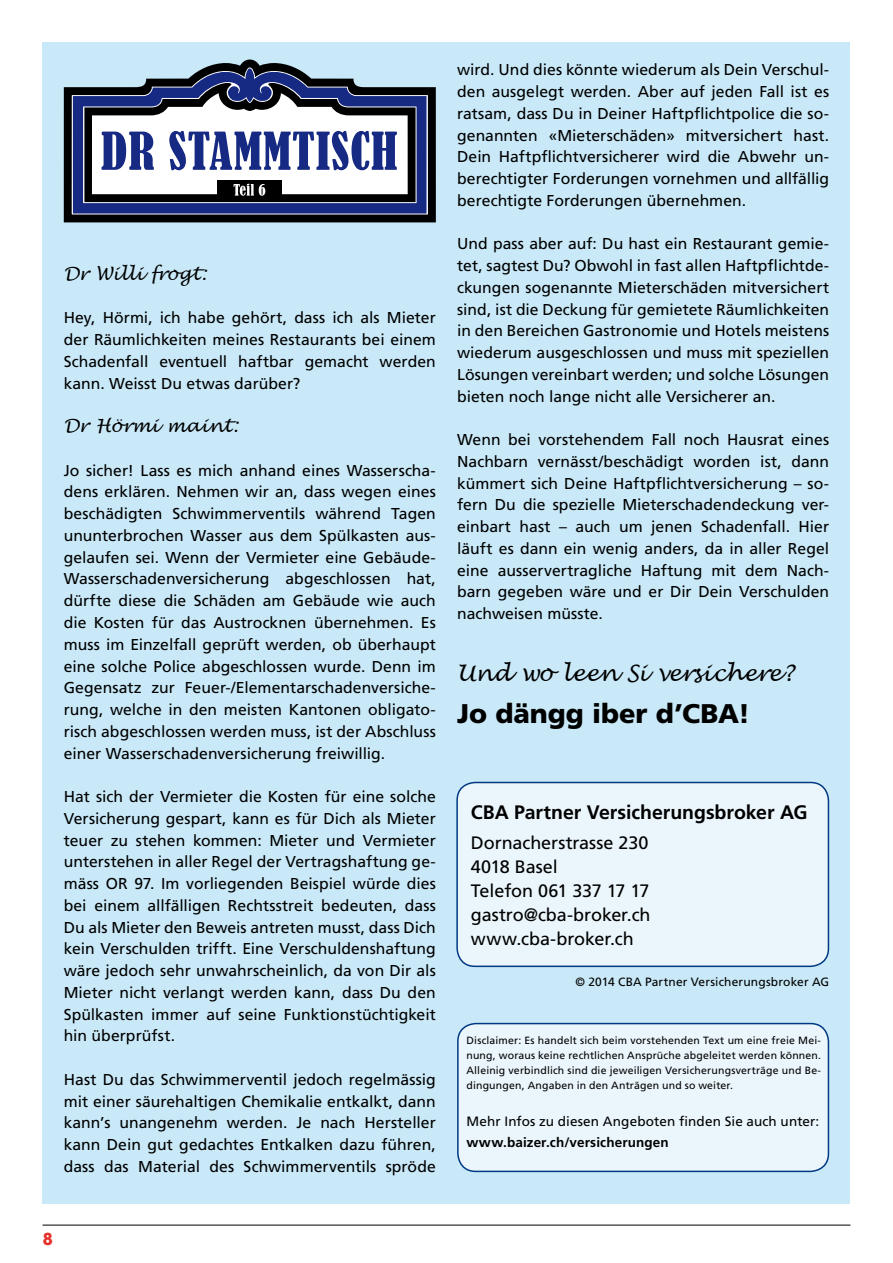
<style>
.page{position:relative;width:893px;height:1263px;background:#fff}
.page>*{position:absolute;margin:0;border:0;box-sizing:border-box;transform-origin:0 0}
.t1{font:900 27px "Frutiger";color:#000}
.t2{font:italic 22.5px "Lucida Handwriting";letter-spacing:.015em;color:#000}
.t3{font:700 21px "Bailey Sans ITC";color:#e4312b}
.t4{font:700 19.5px "Frutiger";letter-spacing:-.005em;color:#000}
.t5{font:18px/24px "Frutiger";letter-spacing:-.005em;color:#000}
.t6{font:italic 18px "Lucida Handwriting";letter-spacing:.015em;color:#000}
.t7{font:15.75px/21.8px "Frutiger";color:#000;text-align:justify}
.t8{font:13.5px "Frutiger";letter-spacing:.01em;color:#000}
.t9{font:700 13.5px "Frutiger";letter-spacing:.01em;color:#000}
.t10{font:12px "Frutiger";letter-spacing:.01em;color:#000}
.t11{font:10.5px/15px "Frutiger";letter-spacing:.02em;color:#000;text-align:justify}
</style>
<div class="page">
<hr style="left:43px;top:1225px;width:807px;height:1px;background:#000">
<div style="left:43px;top:43px;width:807px;height:1161px;background:#c9e9f8"></div>
<div style="left:458px;top:1023px;width:370px;height:148px;background:#ebf6fc;border-radius:18px"></div>
<div style="left:457px;top:1023px;width:372px;height:149px;border:2px solid #003882;border-radius:18px"></div>
<div style="left:457px;top:782px;width:371px;height:184px;background:#ebf6fc;border-radius:18px"></div>
<div style="left:456px;top:782px;width:373px;height:185px;border:2px solid #003882;border-radius:18px"></div>
<svg style="left:64px;top:60px;width:372px;height:162px;fill:#000"></svg>
<svg style="left:73px;top:65px;width:353px;height:149px;fill:#162983"></svg>
<svg style="left:84px;top:83px;width:332px;height:119px;background:#898ea5"></svg>
<p class="t6" style="left:64px;top:263px;width:144px">Dr Willi frogt:</p>
<p class="t7" style="left:64px;top:307px;width:374px">Hey, Hörmi, ich habe gehört, dass ich als Mieter der Räumlichkeiten meines Restaurants bei einem Schadenfall eventuell haftbar gemacht werden kann. Weisst Du etwas darüber?</p>
<p class="t6" style="left:64px;top:415px;width:176px">Dr Hörmi maint:</p>
<p class="t7" style="left:64px;top:459px;width:374px">Jo sicher! Lass es mich anhand eines Wasserscha&shy;dens erklären. Nehmen wir an, dass wegen eines beschädigten Schwimmerventils während Tagen ununterbrochen Wasser aus dem Spülkasten aus&shy;gelaufen sei. Wenn der Vermieter eine Gebäude-Wasserschadenversicherung abgeschlossen hat, dürfte diese die Schäden am Gebäude wie auch die Kosten für das Austrocknen übernehmen. Es muss im Einzelfall geprüft werden, ob überhaupt eine solche Police abgeschlossen wurde. Denn im Gegensatz zur Feuer-/Elementarschadenversiche&shy;rung, welche in den meisten Kantonen obligato&shy;risch abgeschlossen werden muss, ist der Abschluss einer Wasserschadenversicherung freiwillig.</p>
<p class="t7" style="left:64px;top:785px;width:374px">Hat sich der Vermieter die Kosten für eine solche Versicherung gespart, kann es für Dich als Mieter teuer zu stehen kommen: Mieter und Vermieter unterstehen in aller Regel der Vertragshaftung ge&shy;mäss OR 97. Im vorliegenden Beispiel würde dies bei einem allfälligen Rechtsstreit bedeuten, dass Du als Mieter den Beweis antreten musst, dass Dich kein Verschulden trifft. Eine Verschuldenshaftung wäre jedoch sehr unwahrscheinlich, da von Dir als Mieter nicht verlangt werden kann, dass Du den Spülkasten immer auf seine Funktionstüchtigkeit hin überprüfst.</p>
<p class="t7" style="left:64px;top:1068px;width:374px">Hast Du das Schwimmerventil jedoch regelmässig mit einer säurehaltigen Chemikalie entkalkt, dann kann’s unangenehm werden. Je nach Hersteller kann Dein gut gedachtes Entkalken dazu führen, dass das Material des Schwimmerventils spröde</p>
<p class="t7" style="left:457px;top:59px;width:374px">wird. Und dies könnte wiederum als Dein Verschul&shy;den ausgelegt werden. Aber auf jeden Fall ist es ratsam, dass Du in Deiner Haftpflichtpolice die so&shy;genannten «Mieterschäden» mitversichert hast.<br>Dein Haftpflichtversicherer wird die Abwehr un&shy;berechtigter Forderungen vornehmen und allfällig berechtigte Forderungen übernehmen.</p>
<p class="t7" style="left:457px;top:233px;width:374px">Und pass aber auf: Du hast ein Restaurant gemie&shy;tet, sagtest Du? Obwohl in fast allen Haftpflichtde&shy;ckungen sogenannte Mieterschäden mitversichert sind, ist die Deckung für gemietete Räumlichkeiten in den Bereichen Gastronomie und Hotels meistens wiederum ausgeschlossen und muss mit speziellen Lösungen vereinbart werden; und solche Lösungen bieten noch lange nicht alle Versicherer an.</p>
<p class="t7" style="left:457px;top:429px;width:374px">Wenn bei vorstehendem Fall noch Hausrat eines Nachbarn vernässt/beschädigt worden ist, dann kümmert sich Deine Haftpflichtversicherung – so&shy;fern Du die spezielle Mieterschadendeckung ver&shy;einbart hast – auch um jenen Schadenfall. Hier läuft es dann ein wenig anders, da in aller Regel eine ausservertragliche Haftung mit dem Nach&shy;barn gegeben wäre und er Dir Dein Verschulden nachweisen müsste.</p>
<h2 class="t2" style="left:457px;top:659px;width:338px">Und wo leen Si versichere?</h2>
<h1 class="t1" style="left:457px;top:697px;width:295px">Jo dängg iber d’CBA!</h1>
<p class="t4" style="left:471px;top:800px;width:338px">CBA Partner Versicherungsbroker AG</p>
<p class="t5" style="left:471px;top:830px;width:181px">Dornacherstrasse 230<br>4018 Basel<br>Telefon 061 337 17 17 gastro@cba-broker.ch www.cba-broker.ch</p>
<p class="t10" style="left:576px;top:974px;width:255px">© 2014 CBA Partner Versicherungsbroker AG</p>
<p class="t11" style="left:466px;top:1032px;width:356px">Disclaimer: Es handelt sich beim vorstehenden Text um eine freie Mei&shy;nung, woraus keine rechtlichen Ansprüche abgeleitet werden können.<br>Alleinig verbindlich sind die jeweiligen Versicherungsverträge und Be&shy;dingungen, Angaben in den Anträgen und so weiter.</p>
<p class="t8" style="left:466px;top:1113px;width:354px">Mehr Infos zu diesen Angeboten finden Sie auch unter:</p>
<p class="t9" style="left:466px;top:1134px;width:204px">www.baizer.ch/versicherungen</p>
<h3 class="t3" style="left:43px;top:1228px;width:12px">8</h3>
</div>
